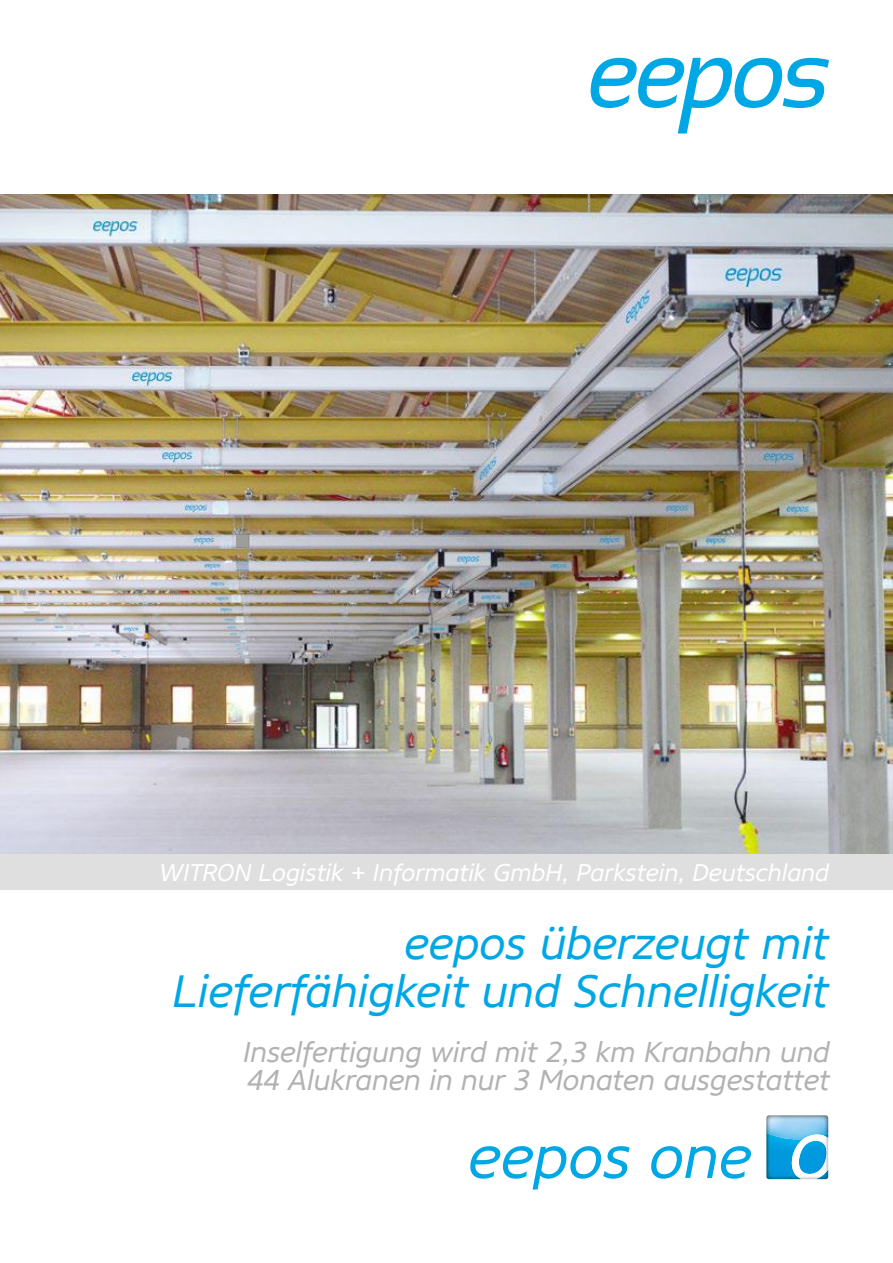
<style>
.page{position:relative;width:893px;height:1263px;background:#fff}
.page>*{position:absolute;margin:0;border:0;box-sizing:border-box;transform-origin:0 0}
.t1{font:italic 60px "Core Sans N45";color:#00a7e5}
.t2{font:italic 45px/48px "Core Sans N45";color:#00a7e5;text-align:right}
.t3{font:italic 28.5px/28.5px "Core Sans N45";color:#b3b2b2}
.t4{font:italic 24px "Core Sans N45";color:#fff}
</style>
<div class="page">
<div style="left:0;top:853px;width:893px;height:37px;background:#dfdfdf"></div>
<img style="left:0;top:195px;width:893px;height:658px">
<img style="left:766px;top:1139px;width:24px;height:40px">
<img style="left:766px;top:1115px;width:62px;height:24px">
<img style="left:790px;top:1134px;width:38px;height:45px">
<svg style="left:590px;top:58px;width:239px;height:76px"></svg>
<div style="left:693px;top:110px;width:141px;height:42px;background:#fff"></div>
<p class="t4" style="left:159px;top:857px;width:671px">WITRON Logistik + Informatik GmbH, Parkstein, Deutschland</p>
<h2 class="t2" style="left:172px;top:919px;width:658px">eepos überzeugt mit<br>Lieferfähigkeit und Schnelligkeit</h2>
<p class="t3" style="left:243px;top:1038px;width:588px">Inselfertigung wird mit 2,3 km Kranbahn und<br>44 Alukranen in nur 3 Monaten ausgestattet</p>
<h1 class="t1" style="left:468px;top:1118px;width:285px">eepos one</h1>
</div>
